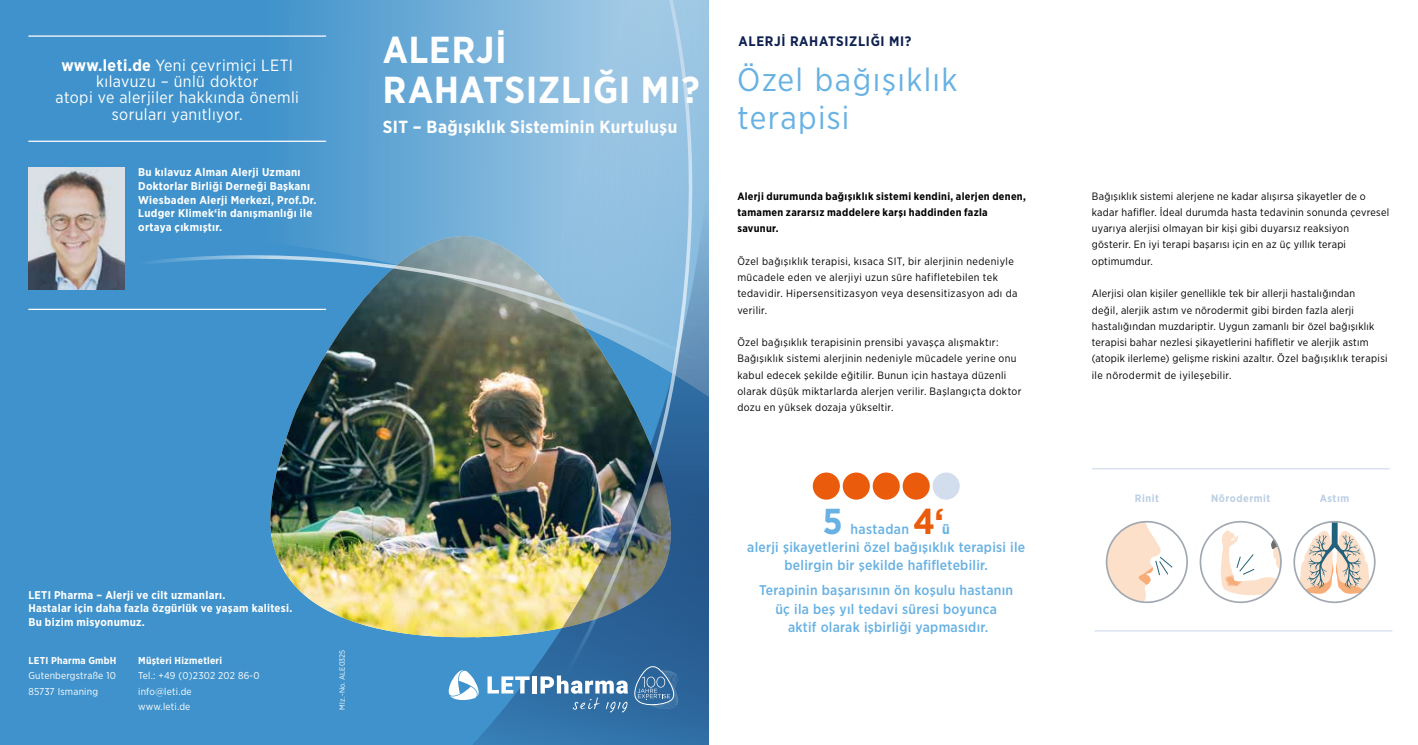
<style>
.page{position:relative;width:1418px;height:745px;background:#fff}
.page>*{position:absolute;margin:0;border:0;box-sizing:border-box;transform-origin:0 0}
.t1{font:700 37.5px/40px "Gotham Narrow";letter-spacing:.02em;color:#fff}
.t2{font:700 36px "Gotham Narrow";color:#ea5b0b}
.t3{font:700 36px "Gotham Narrow";color:#67b1e3}
.t4{font:32.5px/37.5px "Gotham Narrow";letter-spacing:.04em;color:#67b1e3}
.t5{font:700 17.5px "Gotham Narrow";letter-spacing:.025em;color:#fff}
.t6{font:16.25px/16.2px "Gotham Narrow";letter-spacing:.025em;color:#fff;text-align:center}
.t7{font:500 14px/18px "Gotham Narrow";letter-spacing:.02em;color:#67b1e3;text-align:center}
.t8{font:700 14px "Gotham Narrow";color:#67b1e3}
.t9{font:700 13.75px "Gotham Narrow";letter-spacing:.05em;color:#0e2050}
.t10{font:700 11.25px/13.8px "Gotham Narrow";letter-spacing:.025em;color:#fff}
.t11{font:10.62px/16.2px "Gotham Narrow";letter-spacing:.025em;color:#000}
.t12{font:700 10.62px/16.2px "Gotham Narrow";letter-spacing:.03em;color:#000}
.t13{font:700 10.62px "Gotham Narrow";letter-spacing:.05em;color:#bdcfe4}
.t14{font:10px/15px "Gotham Narrow";letter-spacing:.02em;color:#fff}
.t15{font:700 10px "Gotham Narrow";letter-spacing:.02em;color:#fff}
.t16{font:7.5px "Gotham Narrow";letter-spacing:.02em;color:#fff}
.s1{font-weight:700}
</style>
<div class="page">
<div style="left:0;top:0;width:709px;height:744px;background:#3f92cb"></div>
<img style="left:270px;top:407px;width:136px;height:227px">
<svg style="left:124px;top:0;width:282px;height:209px"></svg>
<svg style="left:28px;top:209px;width:378px;height:198px"></svg>
<img style="left:406px;top:0;width:303px;height:744px">
<hr style="left:28px;top:35px;width:298px;height:2px;background:#fff">
<hr style="left:28px;top:140px;width:298px;height:2px;background:#fff">
<hr style="left:28px;top:308px;width:298px;height:2px;background:#fff">
<img style="left:28px;top:167px;width:96px;height:122px">
<svg style="left:634px;top:662px;width:44px;height:46px;background:#4779a7"></svg>
<svg style="left:487px;top:676px;width:42px;height:17px"></svg>
<div style="left:532px;top:676px;width:5px;height:17px;background:#fff"></div>
<svg style="left:448px;top:669px;width:31px;height:30px"></svg>
<svg style="left:540px;top:675px;width:88px;height:37px;background:#6592ba"></svg>
<div style="left:932px;top:472px;width:27px;height:27px;background:#d2dded;border-radius:50%"></div>
<div style="left:902px;top:472px;width:27px;height:27px;background:#ea5b0b;border-radius:50%"></div>
<div style="left:872px;top:472px;width:27px;height:27px;background:#ea5b0b;border-radius:50%"></div>
<div style="left:842px;top:472px;width:27px;height:27px;background:#ea5b0b;border-radius:50%"></div>
<div style="left:812px;top:472px;width:27px;height:27px;background:#ea5b0b;border-radius:50%"></div>
<hr style="left:1091px;top:468px;width:298px;height:1px;background:#d2dded">
<hr style="left:1094px;top:630px;width:298px;height:1px;background:#d2dded">
<svg style="left:1299px;top:523px;width:70px;height:70px"></svg>
<div style="left:1293px;top:520px;width:82px;height:82px;border:2px solid #a1a8b1;border-radius:50%"></div>
<svg style="left:1220px;top:530px;width:61px;height:71px"></svg>
<div style="left:1199px;top:520px;width:82px;height:82px;border:2px solid #a1a8b1;border-radius:50%"></div>
<svg style="left:1108px;top:523px;width:64px;height:79px"></svg>
<div style="left:1105px;top:520px;width:82px;height:82px;border:2px solid #a1a8b1;border-radius:50%"></div>
<h3 class="t6" style="left:56px;top:57px;width:245px"><span class="s1">www.leti.de</span> Yeni çevrimiçi LETI kılavuzu – ünlü doktor<br>atopi ve alerjiler hakkında önemli soruları yanıtlıyor.</h3>
<p class="t10" style="left:138px;top:165px;width:180px">Bu kılavuz Alman Alerji Uzmanı<br>Doktorlar Birliği Derneği Başkanı<br>Wiesbaden Alerji Merkezi, Prof.Dr.<br>Ludger Klimek‘in danışmanlığı ile ortaya çıkmıştır.</p>
<h1 class="t1" style="left:383px;top:29px;width:318px">ALERJİ<br>RAHATSIZLIĞI MI?</h1>
<h3 class="t5" style="left:383px;top:116px;width:296px">SIT – Bağışıklık Sisteminin Kurtuluşu</h3>
<p class="t10" style="left:28px;top:587px;width:265px">LETI Pharma – Alerji ve cilt uzmanları.<br>Hastalar için daha fazla özgürlük ve yaşam kalitesi.<br>Bu bizim misyonumuz.</p>
<p class="t15" style="left:28px;top:654px;width:90px">LETI Pharma GmbH</p>
<p class="t14" style="left:28px;top:667px;width:89px">Gutenbergstraße 10<br>85737 Ismaning</p>
<p class="t15" style="left:138px;top:654px;width:85px">Müşteri Hizmetleri</p>
<p class="t14" style="left:138px;top:667px;width:123px">Tel.: +49 (0)2302 202 86-0 info@leti.de<br>www.leti.de</p>
<p class="t16" style="left:338px;top:709px;width:61px;rotate:-90deg">Mlz.-No. ALE0325</p>
<p class="t9" style="left:738px;top:33px;width:174px">ALERJİ RAHATSIZLIĞI MI?</p>
<h3 class="t4" style="left:737px;top:60px;width:222px">Özel bağışıklık terapisi</h3>
<p class="t12" style="left:737px;top:187px;width:290px">Alerji durumunda bağışıklık sistemi kendini, alerjen denen, tamamen zararsız maddelere karşı haddinden fazla savunur.</p>
<p class="t11" style="left:737px;top:252px;width:282px">Özel bağışıklık terapisi, kısaca SIT, bir alerjinin nedeniyle mücadele eden ve alerjiyi uzun süre hafifletebilen tek tedavidir. Hipersensitizasyon veya desensitizasyon adı da verilir.</p>
<p class="t11" style="left:737px;top:334px;width:286px">Özel bağışıklık terapisinin prensibi yavaşça alışmaktır:<br>Bağışıklık sistemi alerjinin nedeniyle mücadele yerine onu kabul edecek şekilde eğitilir. Bunun için hastaya düzenli olarak düşük miktarlarda alerjen verilir. Başlangıçta doktor dozu en yüksek dozaja yükseltir.</p>
<h2 class="t2" style="left:913px;top:497px;width:32px">4‘</h2>
<h2 class="t3" style="left:822px;top:497px;width:21px">5</h2>
<h3 class="t7" style="left:850px;top:519px;width:60px">hastadan</h3>
<h3 class="t8" style="left:942px;top:519px;width:9px">ü</h3>
<h3 class="t7" style="left:747px;top:537px;width:279px">alerji şikayetlerini özel bağışıklık terapisi ile belirgin bir şekilde hafifletebilir.</h3>
<h3 class="t7" style="left:759px;top:581px;width:255px">Terapinin başarısının ön koşulu hastanın üç ila beş yıl tedavi süresi boyunca<br>aktif olarak işbirliği yapmasıdır.</h3>
<p class="t11" style="left:1091px;top:187px;width:299px">Bağışıklık sistemi alerjene ne kadar alışırsa şikayetler de o kadar hafifler. İdeal durumda hasta tedavinin sonunda çevresel uyarıya alerjisi olmayan bir kişi gibi duyarsız reaksiyon gösterir. En iyi terapi başarısı için en az üç yıllık terapi optimumdur.</p>
<p class="t11" style="left:1091px;top:285px;width:297px">Alerjisi olan kişiler genellikle tek bir allerji hastalığından<br>değil, alerjik astım ve nörodermit gibi birden fazla alerji hastalığından muzdariptir. Uygun zamanlı bir özel bağışıklık terapisi bahar nezlesi şikayetlerini hafifletir ve alerjik astım (atopik ilerleme) gelişme riskini azaltır. Özel bağışıklık terapisi ile nörodermit de iyileşebilir.</p>
<p class="t13" style="left:1134px;top:490px;width:26px">Rinit</p>
<p class="t13" style="left:1210px;top:490px;width:61px">Nörodermit</p>
<p class="t13" style="left:1319px;top:490px;width:31px">Astım</p>
</div>
